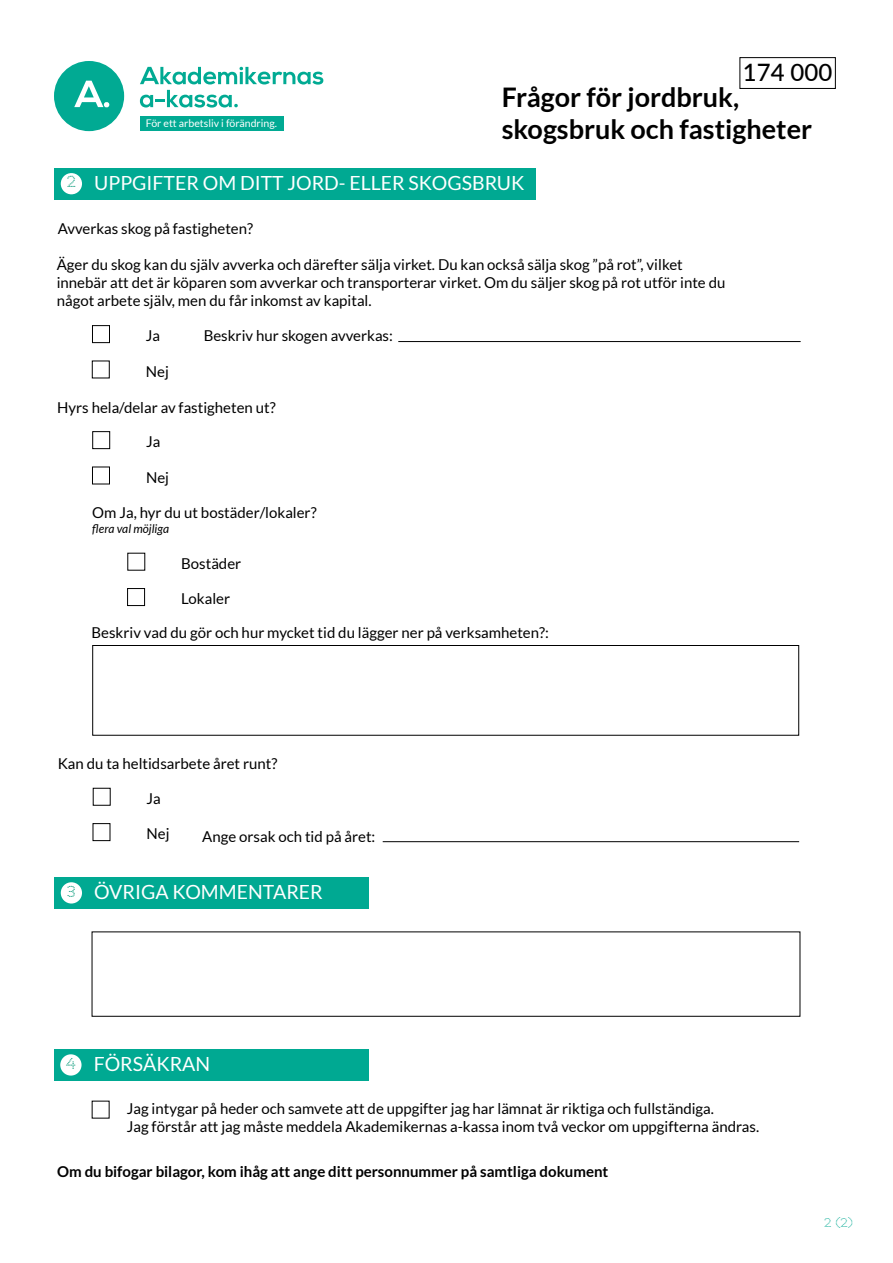
<style>
.page{position:relative;width:893px;height:1263px;background:#fff}
.page>*{position:absolute;margin:0;border:0;box-sizing:border-box;transform-origin:0 0}
.t1{font:700 27px/32.4px "Lato";color:#000}
.t2{font:500 24px "Lato";color:#000}
.t3{font:19.5px "Lato";color:#fff}
.t4{font:15px/18px "Lato";color:#000}
.t5{font:700 15px "Lato";color:#000}
.t6{font:italic 12px "Lato";color:#000}
.t7{font:12px "Perfograma";color:#00a992}
.t8{font:10.5px "Lato";color:#fff}
.s1{font-family:"Perfograma";font-size:15px;color:#009877}
.s2{font-family:"Nexa";font-size:15px}
</style>
<div class="page">
<div style="left:54px;top:61px;width:70px;height:70px;background:#01aa93;border-radius:50%"></div>
<svg style="left:74px;top:81px;width:35px;height:27px"></svg>
<svg style="left:140px;top:66px;width:183px;height:42px"></svg>
<div style="left:140px;top:117px;width:143px;height:14px;background:#01aa93"></div>
<div style="left:55px;top:877px;width:314px;height:31px;background:#00a992"></div>
<div style="left:61px;top:882px;width:21px;height:21px;background:#fff;border-radius:50%"></div>
<div style="left:55px;top:168px;width:481px;height:31px;background:#00a992"></div>
<div style="left:61px;top:173px;width:21px;height:21px;background:#fff;border-radius:50%"></div>
<div style="left:92px;top:325px;width:18px;height:18px;border:1px solid #000"></div>
<div style="left:92px;top:431px;width:18px;height:18px;border:1px solid #000"></div>
<div style="left:92px;top:361px;width:18px;height:17px;border:1px solid #000"></div>
<div style="left:92px;top:467px;width:18px;height:17px;border:1px solid #000"></div>
<div style="left:93px;top:823px;width:17px;height:18px;border:1px solid #000"></div>
<div style="left:127px;top:588px;width:18px;height:18px;border:1px solid #000"></div>
<hr style="left:398px;top:341px;width:403px;height:1px;background:#000">
<hr style="left:383px;top:841px;width:416px;height:1px;background:#000">
<div style="left:92px;top:645px;width:707px;height:91px;border:1px solid #000"></div>
<div style="left:92px;top:931px;width:708px;height:86px;border:1px solid #000"></div>
<div style="left:54px;top:1049px;width:315px;height:32px;background:#00a992"></div>
<div style="left:60px;top:1054px;width:22px;height:21px;background:#fff;border-radius:50%"></div>
<svg style="left:739px;top:57px;width:97px;height:32px"></svg>
<p class="t8" style="left:146px;top:117px;width:133px">För ett arbetsliv i förändring.</p>
<h2 class="t2" style="left:743px;top:55px;width:91px">174 000</h2>
<h1 class="t1" style="left:502px;top:80px;width:312px">Frågor för jordbruk, skogsbruk och fastigheter</h1>
<h3 class="t3" style="left:67px;top:172px;width:459px"><span class="s1">2</span> <span class="s2">2</span>UPPGIFTER OM DITT JORD- ELLER SKOGSBRUK</h3>
<p class="t4" style="left:58px;top:220px;width:197px">Avverkas skog på fastigheten?</p>
<p class="t4" style="left:57px;top:255px;width:670px">Äger du skog kan du själv avverka och därefter sälja virket. Du kan också sälja skog ”på rot”, vilket innebär att det är köparen som avverkar och transporterar virket. Om du säljer skog på rot utför inte du något arbete själv, men du får inkomst av kapital.</p>
<p class="t4" style="left:146px;top:327px;width:16px">Ja</p>
<p class="t4" style="left:146px;top:362px;width:25px">Nej</p>
<p class="t4" style="left:204px;top:327px;width:191px">Beskriv hur skogen avverkas:</p>
<p class="t4" style="left:57px;top:398px;width:220px">Hyrs hela/delar av fastigheten ut?</p>
<p class="t4" style="left:146px;top:433px;width:16px">Ja</p>
<p class="t4" style="left:146px;top:468px;width:25px">Nej</p>
<p class="t4" style="left:92px;top:504px;width:226px">Om Ja, hyr du ut bostäder/lokaler?</p>
<p class="t6" style="left:92px;top:521px;width:78px">flera val möjliga</p>
<p class="t4" style="left:181px;top:554px;width:62px">Bostäder</p>
<p class="t4" style="left:181px;top:590px;width:50px">Lokaler</p>
<p class="t4" style="left:92px;top:624px;width:459px">Beskriv vad du gör och hur mycket tid du lägger ner på verksamheten?:</p>
<p class="t4" style="left:58px;top:755px;width:221px">Kan du ta heltidsarbete året runt?</p>
<p class="t4" style="left:147px;top:789px;width:16px">Ja</p>
<p class="t4" style="left:147px;top:825px;width:25px">Nej</p>
<p class="t4" style="left:202px;top:827px;width:175px">Ange orsak och tid på året:</p>
<h3 class="t3" style="left:67px;top:881px;width:257px"><span class="s1">3</span> <span class="s2">2</span>ÖVRIGA KOMMENTARER</h3>
<h3 class="t3" style="left:66px;top:1053px;width:146px"><span class="s1">4</span> <span class="s2">2</span>FÖRSÄKRAN</h3>
<p class="t4" style="left:127px;top:1099px;width:634px">Jag intygar på heder och samvete att de uppgifter jag har lämnat är riktiga och fullständiga.<br>Jag förstår att jag måste meddela Akademikernas a-kassa inom två veckor om uppgifterna ändras.</p>
<p class="t5" style="left:57px;top:1163px;width:553px">Om du bifogar bilagor, kom ihåg att ange ditt personnummer på samtliga dokument</p>
<p class="t7" style="left:824px;top:1215px;width:30px">2 (2)</p>
</div>
